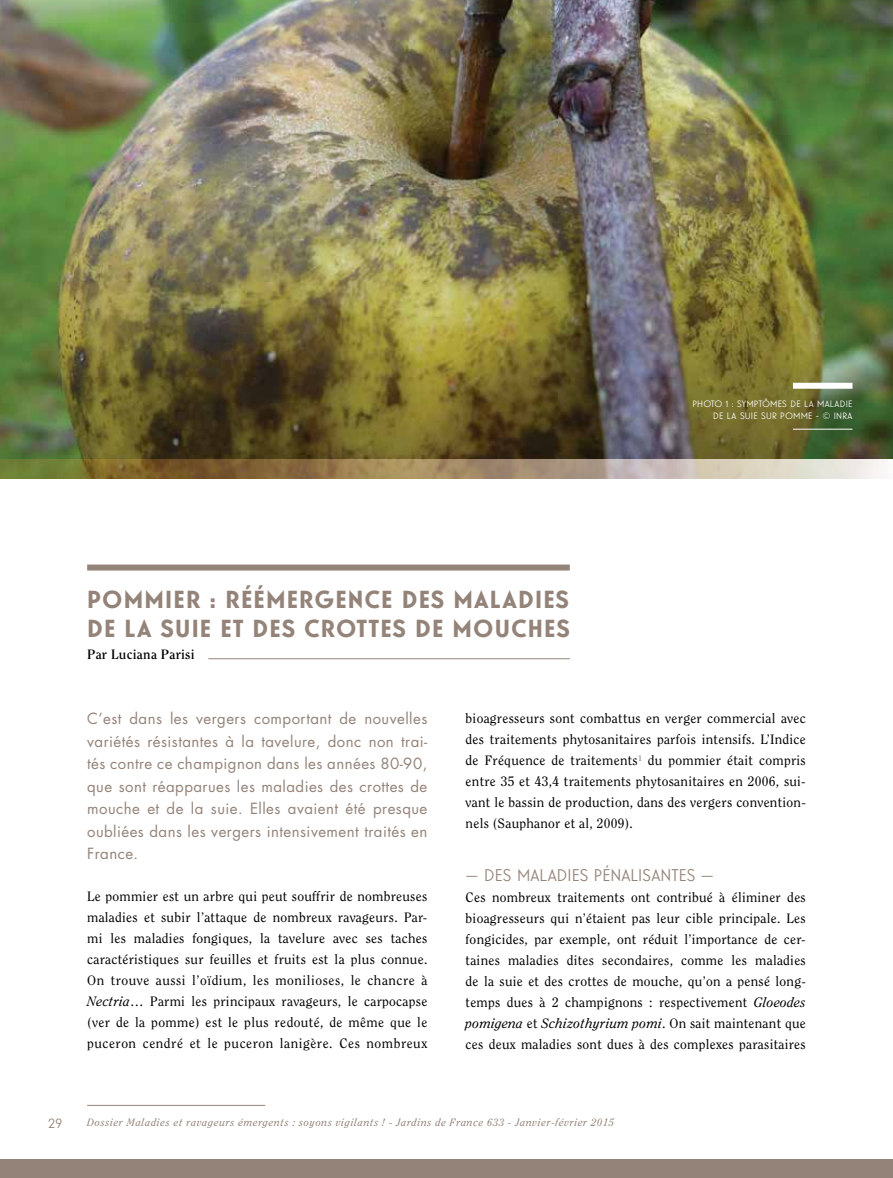
<style>
.page{position:relative;width:893px;height:1178px;background:#fff}
.page>*{position:absolute;margin:0;border:0;box-sizing:border-box;transform-origin:0 0}
.t1{font:700 24px/28.8px "Guildford Pro";letter-spacing:.05em;color:#938379}
.t2{font:16.5px "Guildford Pro";color:#938379}
.t3{font:15px/22.5px "Futura";letter-spacing:.03em;color:#938379;text-align:justify}
.t4{font:13.5px/21px "Clearface";letter-spacing:.02em;color:#000;text-align:justify}
.t5{font:700 13.5px "Clearface";letter-spacing:.02em;color:#000}
.t6{font:13.5px "Guildford Pro";color:#938379}
.t7{font:italic 10.5px "Clearface";letter-spacing:.06em;color:#938379}
.t8{font:9px/12px "Guildford Pro";letter-spacing:.02em;color:#fff;text-align:right}
.s1{font-style:italic}
</style>
<div class="page">
<hr style="left:87px;top:1105px;width:178px;height:1px;background:#938379">
<div style="left:0;top:1160px;width:892px;height:18px;background:#938379"></div>
<div style="left:87px;top:564px;width:483px;height:6px;background:#938379"></div>
<hr style="left:208px;top:658px;width:362px;height:1px;background:#938379">
<img style="left:0;top:0;width:892px;height:459px">
<svg style="left:0;top:459px;width:885px;height:19px;background:#a59472"></svg>
<div style="left:793px;top:383px;width:59px;height:6px;background:#fff"></div>
<hr style="left:793px;top:429px;width:59px;height:1px;background:#fff">
<h1 class="t1" style="left:87px;top:585px;width:484px">POMMIER : RÉÉMERGENCE DES MALADIES<br>DE LA SUIE ET DES CROTTES DE MOUCHES</h1>
<p class="t5" style="left:87px;top:646px;width:109px">Par Luciana Parisi</p>
<p class="t8" style="left:692px;top:397px;width:162px">PHOTO 1 : SYMPTÔMES DE LA MALADIE<br>DE LA SUIE SUR POMME - © INRA</p>
<p class="t3" style="left:87px;top:707px;width:342px">C’est dans les vergers comportant de nouvelles variétés résistantes à la tavelure, donc non trai&shy;tés contre ce champignon dans les années 80-90, que sont réapparues les maladies des crottes de mouche et de la suie. Elles avaient été presque oubliées dans les vergers intensivement traités en France.</p>
<p class="t4" style="left:87px;top:886px;width:342px">Le pommier est un arbre qui peut souffrir de nombreuses maladies et subir l’attaque de nombreux ravageurs. Par&shy;mi les maladies fongiques, la tavelure avec ses taches caractéristiques sur feuilles et fruits est la plus connue.<br>On trouve aussi l’oïdium, les monilioses, le chancre à <span class="s1">Nectria</span>… Parmi les principaux ravageurs, le carpocapse (ver de la pomme) est le plus redouté, de même que le puceron cendré et le puceron lanigère. Ces nombreux</p>
<p class="t4" style="left:466px;top:708px;width:342px">bioagresseurs sont combattus en verger commercial avec des traitements phytosanitaires parfois intensifs. L’Indice de Fréquence de traitements<sup>1</sup> du pommier était compris entre 35 et 43,4 traitements phytosanitaires en 2006, sui&shy;vant le bassin de production, dans des vergers convention&shy;nels (Sauphanor et al, 2009).</p>
<p class="t2" style="left:466px;top:864px;width:250px">— DES MALADIES PÉNALISANTES —</p>
<p class="t4" style="left:466px;top:886px;width:342px">Ces nombreux traitements ont contribué à éliminer des bioagresseurs qui n’étaient pas leur cible principale. Les fongicides, par exemple, ont réduit l’importance de cer&shy;taines maladies dites secondaires, comme les maladies de la suie et des crottes de mouche, qu’on a pensé long&shy;temps dues à 2 champignons : respectivement <span class="s1">Gloeodes pomigena</span> et <span class="s1">Schizothyrium pomi</span>. On sait maintenant que ces deux maladies sont dues à des complexes parasitaires</p>
<p class="t6" style="left:48px;top:1114px;width:15px">29</p>
<p class="t7" style="left:87px;top:1116px;width:528px">Dossier Maladies et ravageurs émergents : soyons vigilants ! - Jardins de France 633 - Janvier-février 2015</p>
</div>
